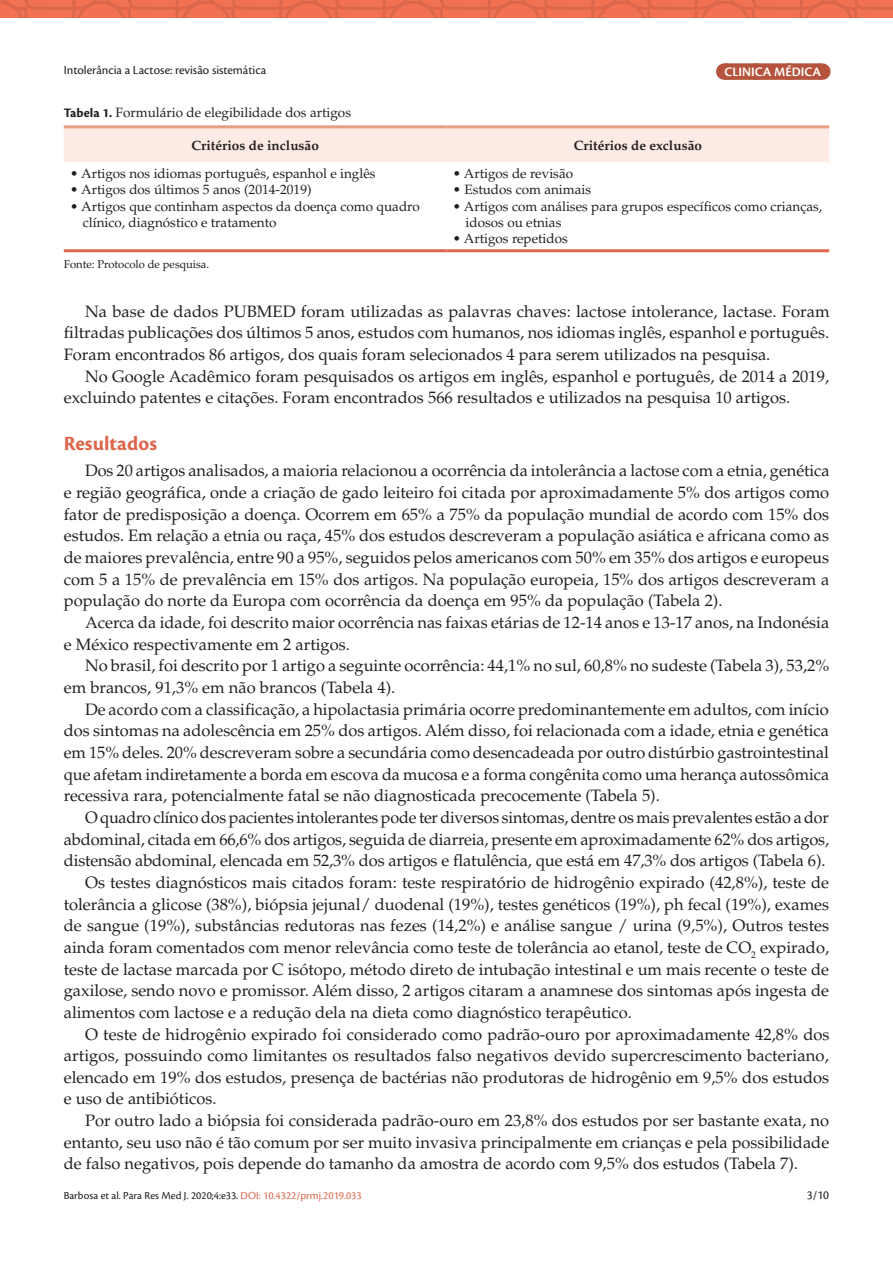
<style>
.page{position:relative;width:893px;height:1263px;background:#fff}
.page>*{position:absolute;margin:0;border:0;box-sizing:border-box;transform-origin:0 0}
.Heading1{font:700 21px "Cronos Pro";color:#dd674c}
.Paragraph{font:16.5px/21.6px "Palatino";color:#231f20;text-align:justify}
.TableBody{font:13.5px/16.2px "Palatino";color:#231f20}
.TableTitle{font:13.5px "Palatino";color:#231f20}
.TableHead{font:700 13.5px "Palatino";color:#231f20}
.t1{font:600 13.5px "Cronos Pro";letter-spacing:.005em;color:#fff}
.t2{font:12.75px "Cronos Pro";color:#231f20}
.t3{font:11.25px "Cronos Pro";color:#231f20}
.TableFootnote{font:11.25px "Palatino";color:#231f20}
.s1{font-family:"Cronos Pro";font-weight:700}
.s2{color:#dd674c}
</style>
<div class="page">
<svg style="left:0;top:0;width:893px;height:17px;background:#ec6e50"></svg>
<svg style="left:821px;top:63px;width:1px;height:17px"></svg>
<div style="left:724px;top:63px;width:97px;height:17px;background:#b5533c"></div>
<div style="left:64px;top:128px;width:765px;height:34px;background:#fbebe4"></div>
<hr style="left:64px;top:125px;width:382px;height:3px;background:#e99d83">
<hr style="left:446px;top:125px;width:383px;height:3px;background:#e99d83">
<hr style="left:64px;top:249px;width:382px;height:3px;background:#dd674c">
<hr style="left:446px;top:249px;width:383px;height:3px;background:#dd674c">
<p class="t2" style="left:64px;top:62px;width:204px">Intolerância a Lactose: revisão sistemática</p>
<p class="t1" style="left:724px;top:64px;width:98px">CLINICA MÉDICA</p>
<p class="TableTitle" style="left:64px;top:104px;width:289px"><span class="s1">Tabela 1.</span> Formulário de elegibilidade dos artigos</p>
<p class="TableHead" style="left:191px;top:137px;width:129px">Critérios de inclusão</p>
<p class="TableHead" style="left:574px;top:137px;width:130px">Critérios de exclusão</p>
<p class="TableBody" style="left:70px;top:166px;width:307px">• Artigos nos idiomas português, espanhol e inglês</p>
<p class="TableBody" style="left:70px;top:182px;width:243px">• Artigos dos últimos 5 anos (2014-2019)</p>
<p class="TableBody" style="left:83px;top:198px;width:338px;text-indent:-13px">• Artigos que continham aspectos da doença como quadro clínico, diagnóstico e tratamento</p>
<p class="TableBody" style="left:453px;top:166px;width:122px">• Artigos de revisão</p>
<p class="TableBody" style="left:453px;top:182px;width:140px">• Estudos com animais</p>
<p class="TableBody" style="left:466px;top:198px;width:358px;text-indent:-13px">• Artigos com análises para grupos específicos como crianças, idosos ou etnias</p>
<p class="TableBody" style="left:453px;top:231px;width:117px">• Artigos repetidos</p>
<p class="TableFootnote" style="left:64px;top:257px;width:147px">Fonte: Protocolo de pesquisa.</p>
<p class="Paragraph" style="left:64px;top:301px;width:767px;text-indent:21px">Na base de dados PUBMED foram utilizadas as palavras chaves: lactose intolerance, lactase. Foram filtradas publicações dos últimos 5 anos, estudos com humanos, nos idiomas inglês, espanhol e português.<br>Foram encontrados 86 artigos, dos quais foram selecionados 4 para serem utilizados na pesquisa.</p>
<p class="Paragraph" style="left:64px;top:366px;width:767px;text-indent:21px">No Google Acadêmico foram pesquisados os artigos em inglês, espanhol e português, de 2014 a 2019, excluindo patentes e citações. Foram encontrados 566 resultados e utilizados na pesquisa 10 artigos.</p>
<p class="Heading1" style="left:64px;top:432px;width:95px">Resultados</p>
<p class="Paragraph" style="left:64px;top:460px;width:767px;text-indent:21px">Dos 20 artigos analisados, a maioria relacionou a ocorrência da intolerância a lactose com a etnia, genética e região geográfica, onde a criação de gado leiteiro foi citada por aproximadamente 5% dos artigos como fator de predisposição a doença. Ocorrem em 65% a 75% da população mundial de acordo com 15% dos estudos. Em relação a etnia ou raça, 45% dos estudos descreveram a população asiática e africana como as de maiores prevalência, entre 90 a 95%, seguidos pelos americanos com 50% em 35% dos artigos e europeus com 5 a 15% de prevalência em 15% dos artigos. Na população europeia, 15% dos artigos descreveram a população do norte da Europa com ocorrência da doença em 95% da população (Tabela 2).</p>
<p class="Paragraph" style="left:64px;top:612px;width:767px;text-indent:21px">Acerca da idade, foi descrito maior ocorrência nas faixas etárias de 12-14 anos e 13-17 anos, na Indonésia e México respectivamente em 2 artigos.</p>
<p class="Paragraph" style="left:64px;top:655px;width:767px;text-indent:21px">No brasil, foi descrito por 1 artigo a seguinte ocorrência: 44,1% no sul, 60,8% no sudeste (Tabela 3), 53,2% em brancos, 91,3% em não brancos (Tabela 4).</p>
<p class="Paragraph" style="left:64px;top:698px;width:767px;text-indent:21px">De acordo com a classificação, a hipolactasia primária ocorre predominantemente em adultos, com início dos sintomas na adolescência em 25% dos artigos. Além disso, foi relacionada com a idade, etnia e genética em 15% deles. 20% descreveram sobre a secundária como desencadeada por outro distúrbio gastrointestinal que afetam indiretamente a borda em escova da mucosa e a forma congênita como uma herança autossômica recessiva rara, potencialmente fatal se não diagnosticada precocemente (Tabela 5).</p>
<p class="Paragraph" style="left:64px;top:807px;width:767px;text-indent:21px">O quadro clínico dos pacientes intolerantes pode ter diversos sintomas, dentre os mais prevalentes estão a dor abdominal, citada em 66,6% dos artigos, seguida de diarreia, presente em aproximadamente 62% dos artigos, distensão abdominal, elencada em 52,3% dos artigos e flatulência, que está em 47,3% dos artigos (Tabela 6).</p>
<p class="Paragraph" style="left:64px;top:872px;width:767px;text-indent:21px">Os testes diagnósticos mais citados foram: teste respiratório de hidrogênio expirado (42,8%), teste de tolerância a glicose (38%), biópsia jejunal/ duodenal (19%), testes genéticos (19%), ph fecal (19%), exames de sangue (19%), substâncias redutoras nas fezes (14,2%) e análise sangue / urina (9,5%), Outros testes ainda foram comentados com menor relevância como teste de tolerância ao etanol, teste de CO<sub>2</sub> expirado, teste de lactase marcada por C isótopo, método direto de intubação intestinal e um mais recente o teste de gaxilose, sendo novo e promissor. Além disso, 2 artigos citaram a anamnese dos sintomas após ingesta de alimentos com lactose e a redução dela na dieta como diagnóstico terapêutico.</p>
<p class="Paragraph" style="left:64px;top:1023px;width:767px;text-indent:21px">O teste de hidrogênio expirado foi considerado como padrão-ouro por aproximadamente 42,8% dos artigos, possuindo como limitantes os resultados falso negativos devido supercrescimento bacteriano, elencado em 19% dos estudos, presença de bactérias não produtoras de hidrogênio em 9,5% dos estudos e uso de antibióticos.</p>
<p class="Paragraph" style="left:64px;top:1110px;width:767px;text-indent:21px">Por outro lado a biópsia foi considerada padrão-ouro em 23,8% dos estudos por ser bastante exata, no entanto, seu uso não é tão comum por ser muito invasiva principalmente em crianças e pela possibilidade de falso negativos, pois depende do tamanho da amostra de acordo com 9,5% dos estudos (Tabela 7).</p>
<p class="t3" style="left:64px;top:1189px;width:299px">Barbosa et al. Para Res Med J. 2020;4:e33. <span class="s2">DOI: 10.4322/prmj.2019.033</span></p>
<p class="t2" style="left:807px;top:1188px;width:24px">3/10</p>
</div>
